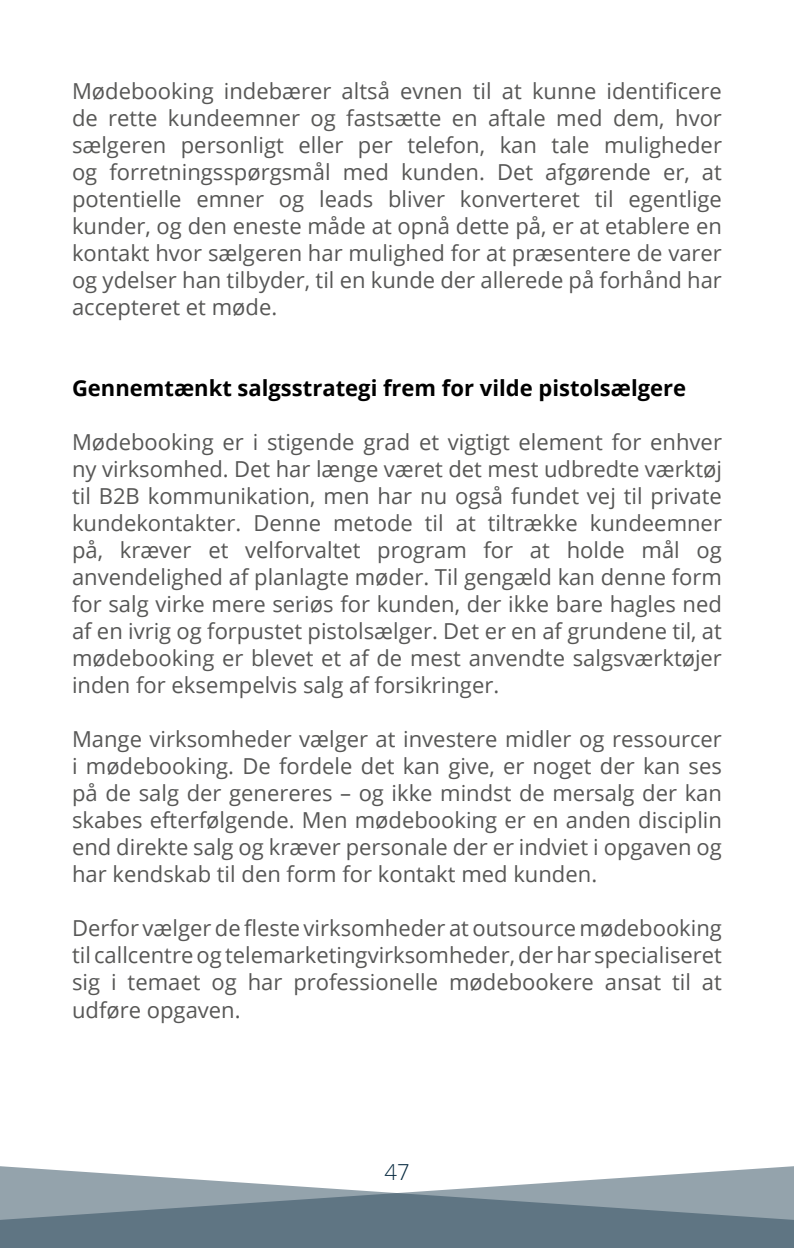
<style>
.page{position:relative;width:794px;height:1248px;background:#fff}
.page>*{position:absolute;margin:0;border:0;box-sizing:border-box;transform-origin:0 0}
.t1{font:22px/27px "Open Sans";color:#575756;text-align:justify}
.t2{font:700 22px "Open Sans";color:#000}
.t3{font:300 22px "Open Sans";color:#04273d}
</style>
<div class="page">
<svg style="left:0;top:1166px;width:794px;height:81px"></svg>
<p class="t1" style="left:72px;top:77px;width:651px">Mødebooking indebærer altså evnen til at kunne identificere de rette kundeemner og fastsætte en aftale med dem, hvor sælgeren personligt eller per telefon, kan tale muligheder og forretningsspørgsmål med kunden. Det afgørende er, at potentielle emner og leads bliver konverteret til egentlige kunder, og den eneste måde at opnå dette på, er at etablere en kontakt hvor sælgeren har mulighed for at præsentere de varer og ydelser han tilbyder, til en kunde der allerede på forhånd har accepteret et møde.</p>
<p class="t2" style="left:72px;top:372px;width:615px">Gennemtænkt salgsstrategi frem for vilde pistolsælgere</p>
<p class="t1" style="left:72px;top:428px;width:651px">Mødebooking er i stigende grad et vigtigt element for enhver ny virksomhed. Det har længe været det mest udbredte værktøj til B2B kommunikation, men har nu også fundet vej til private kundekontakter. Denne metode til at tiltrække kundeemner på, kræver et velforvaltet program for at holde mål og anvendelighed af planlagte møder. Til gengæld kan denne form for salg virke mere seriøs for kunden, der ikke bare hagles ned af en ivrig og forpustet pistolsælger. Det er en af grundene til, at mødebooking er blevet et af de mest anvendte salgsværktøjer inden for eksempelvis salg af forsikringer.</p>
<p class="t1" style="left:72px;top:725px;width:651px">Mange virksomheder vælger at investere midler og ressourcer i mødebooking. De fordele det kan give, er noget der kan ses på de salg der genereres – og ikke mindst de mersalg der kan skabes efterfølgende. Men mødebooking er en anden disciplin end direkte salg og kræver personale der er indviet i opgaven og har kendskab til den form for kontakt med kunden.</p>
<p class="t1" style="left:72px;top:914px;width:651px">Derfor vælger de fleste virksomheder at outsource mødebooking til callcentre og telemarketingvirksomheder, der har specialiseret sig i temaet og har professionelle mødebookere ansat til at udføre opgaven.</p>
<p class="t3" style="left:384px;top:1156px;width:27px">47</p>
</div>
